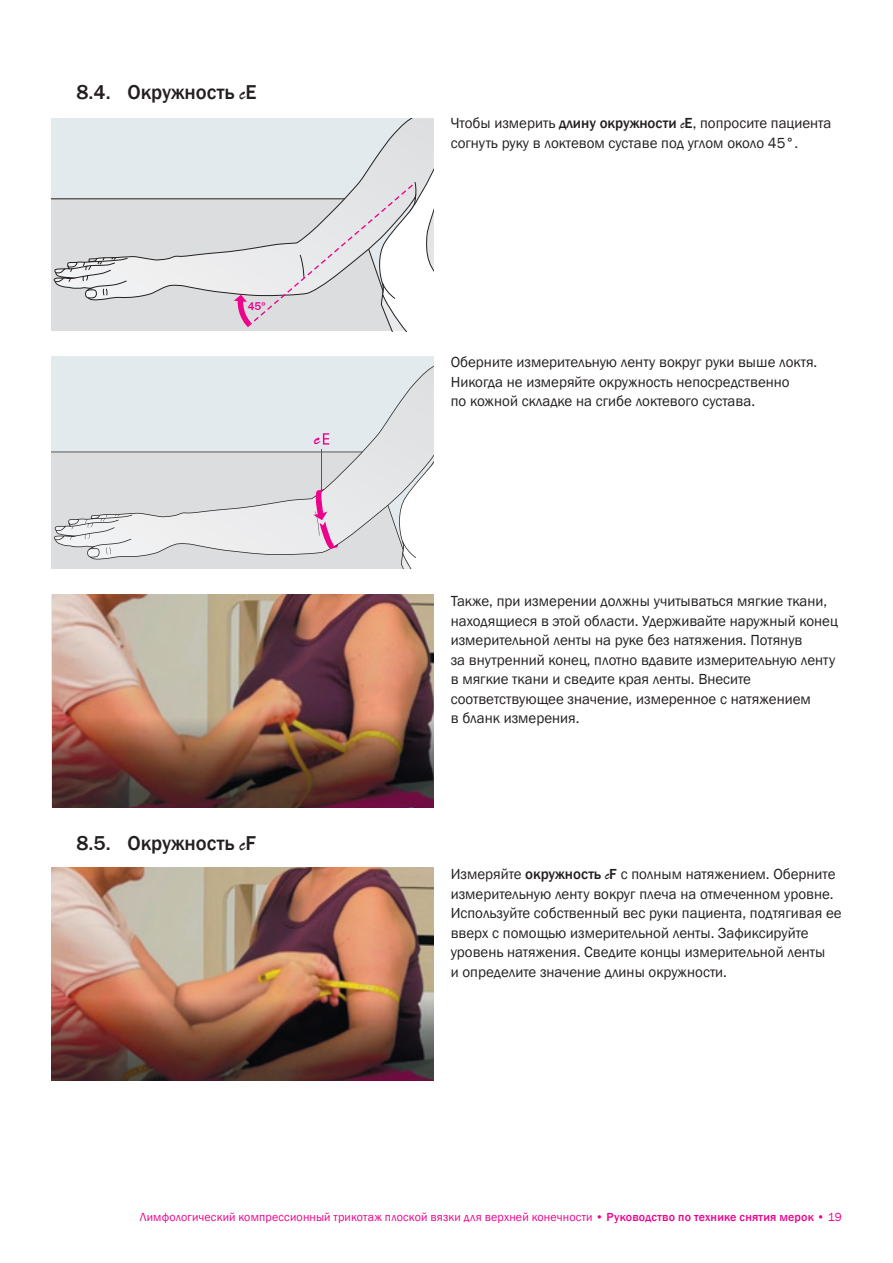
<style>
.page{position:relative;width:893px;height:1263px;background:#fff}
.page>*{position:absolute;margin:0;border:0;box-sizing:border-box;transform-origin:0 0}
.t1{font:500 20.7px "Franklin Gothic";color:#231f20}
.t2{font:16.5px "Brush Script Std";color:#ed028c}
.t3{font:15px/19.5px "Franklin Gothic";color:#231f20}
.t4{font:12px "Franklin Gothic";letter-spacing:.015em;color:#ed028c}
.t5{font:500 11.55px "Franklin Gothic";color:#ed028c}
.s1{font-family:"Brush Script";font-weight:400}
.s2{font-weight:500}
.s3{font-family:"Brush Script"}
</style>
<div class="page">
<svg style="left:51px;top:118px;width:383px;height:213px;background:#dfe0e3"></svg>
<svg style="left:51px;top:356px;width:383px;height:213px;background:#e0e2e5"></svg>
<img style="left:52px;top:594px;width:382px;height:213px">
<img style="left:51px;top:868px;width:383px;height:212px">
<h1 class="t1" style="left:77px;top:79px;width:181px">8.4. Окружность <span class="s1">c</span>E</h1>
<p class="t5" style="left:248px;top:299px;width:19px">45º</p>
<p class="t2" style="left:314px;top:430px;width:7px">c</p>
<h1 class="t1" style="left:77px;top:830px;width:181px">8.5. Окружность <span class="s1">c</span>F</h1>
<p class="t3" style="left:451px;top:114px;width:382px">Чтобы измерить <span class="s2">длину окружности</span> <span class="s3">c</span><span class="s2">Е</span>, попросите пациента согнуть руку в локтевом суставе под углом около 45°.</p>
<p class="t3" style="left:451px;top:353px;width:368px">Оберните измерительную ленту вокруг руки выше локтя.<br>Никогда не измеряйте окружность непосредственно<br>по кожной складке на сгибе локтевого сустава.</p>
<p class="t3" style="left:451px;top:592px;width:388px">Также, при измерении должны учитываться мягкие ткани, находящиеся в этой области. Удерживайте наружный конец измерительной ленты на руке без натяжения. Потянув<br>за внутренний конец, плотно вдавите измерительную ленту в мягкие ткани и сведите края ленты. Внесите соответствующее значение, измеренное с натяжением<br>в бланк измерения.</p>
<p class="t3" style="left:451px;top:865px;width:392px">Измеряйте <span class="s2">окружность</span> <span class="s3">c</span><span class="s2">F</span> с полным натяжением. Оберните измерительную ленту вокруг плеча на отмеченном уровне.<br>Используйте собственный вес руки пациента, подтягивая ее вверх с помощью измерительной ленты. Зафиксируйте уровень натяжения. Сведите концы измерительной ленты<br>и определите значение длины окружности.</p>
<p class="t4" style="left:140px;top:1210px;width:703px">Лимфологический компрессионный трикотаж плоской вязки для верхней конечности <span class="s2">• Руководство по технике снятия мерок •</span> 19</p>
</div>
